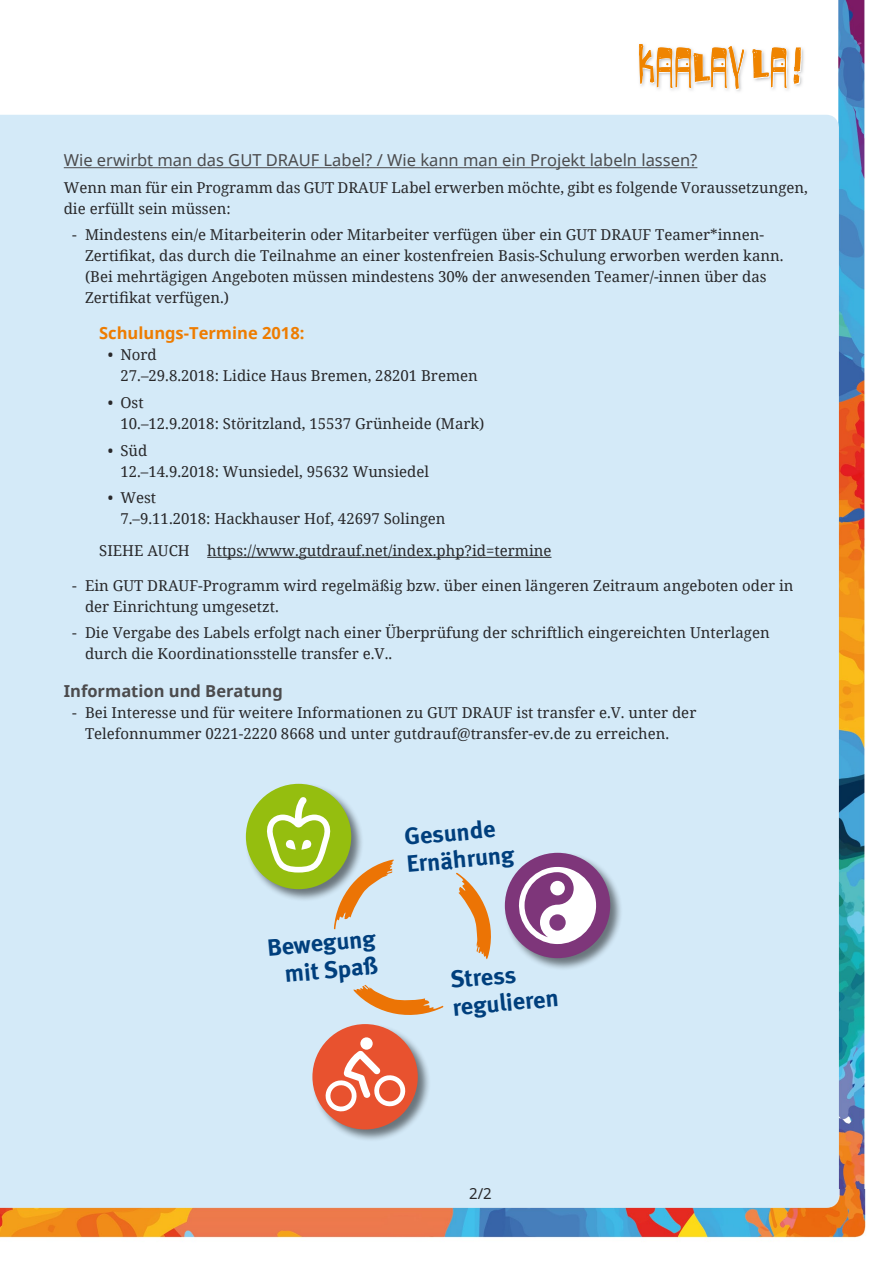
<style>
.page{position:relative;width:893px;height:1263px;background:#fff}
.page>*{position:absolute;margin:0;border:0;box-sizing:border-box;transform-origin:0 0}
.t1{font:24.3px/27.5px "Meta Bold LF";color:#003f7d}
.t2{font:16.5px "Noto Sans";color:#4b4b4d}
.t3{font:700 16.5px "Noto Sans";color:#ee7c00}
.t4{font:700 16.5px "Noto Sans";color:#4b4b4d}
.t5{font:15px/21px "Noto Serif";color:#28282a}
.t6{font:15px "Noto Sans";color:#28282a}
</style>
<div class="page">
<img style="left:839px;top:0;width:26px;height:1189px">
<img style="left:0;top:1189px;width:866px;height:49px">
<div style="left:0;top:115px;width:839px;height:1093px;background:#d4eaf8"></div>
<img style="left:736px;top:48px;width:68px;height:44px">
<img style="left:671px;top:47px;width:131px;height:43px">
<svg style="left:794px;top:48px;width:7px;height:36px"></svg>
<svg style="left:639px;top:44px;width:105px;height:45px"></svg>
<svg style="left:752px;top:47px;width:35px;height:41px"></svg>
<hr style="left:64px;top:167px;width:633px;height:1px;background:#4b4b4d">
<hr style="left:207px;top:557px;width:344px;height:1px;background:#28282a">
<svg style="left:352px;top:985px;width:92px;height:31px"></svg>
<svg style="left:456px;top:872px;width:36px;height:89px"></svg>
<div style="left:311px;top:1023px;width:126px;height:125px;background:#000;opacity:.5"></div>
<div style="left:312px;top:1024px;width:106px;height:105px;background:#e8522f;border-radius:50%"></div>
<svg style="left:360px;top:1037px;width:13px;height:13px"></svg>
<svg style="left:324px;top:1050px;width:83px;height:63px"></svg>
<div style="left:244px;top:782px;width:126px;height:126px;background:#000;opacity:.5"></div>
<div style="left:246px;top:784px;width:105px;height:105px;background:#95be0f;border-radius:50%"></div>
<svg style="left:266px;top:797px;width:130px;height:133px"></svg>
<div style="left:503px;top:851px;width:123px;height:126px;background:#000;opacity:.5"></div>
<div style="left:505px;top:853px;width:105px;height:105px;background:#7e367a;border-radius:50%"></div>
<svg style="left:518px;top:865px;width:80px;height:79px"></svg>
<div style="left:549px;top:914px;width:17px;height:17px;background:#7f397d;border-radius:50%"></div>
<p class="t2" style="left:64px;top:149px;width:635px">Wie erwirbt man das GUT DRAUF Label? / Wie kann man ein Projekt labeln lassen?</p>
<p class="t5" style="left:64px;top:176px;width:746px">Wenn man für ein Programm das GUT DRAUF Label erwerben möchte, gibt es folgende Voraussetzungen, die erfüllt sein müssen:</p>
<p class="t5" style="left:85px;top:224px;width:700px;text-indent:-13px">- Mindestens ein/e Mitarbeiterin oder Mitarbeiter verfügen über ein GUT DRAUF Teamer*innen-Zertifikat, das durch die Teilnahme an einer kostenfreien Basis-Schulung erworben werden kann. (Bei mehrtägigen Angeboten müssen mindestens 30% der anwesenden Teamer/-innen über das Zertifikat verfügen.)</p>
<p class="t3" style="left:99px;top:322px;width:207px">Schulungs-Termine 2018:</p>
<p class="t5" style="left:120px;top:344px;width:359px;text-indent:-13px">• Nord<br>27.–29.8.2018: Lidice Haus Bremen, 28201 Bremen</p>
<p class="t5" style="left:120px;top:392px;width:365px;text-indent:-13px">• Ost<br>10.–12.9.2018: Störitzland, 15537 Grünheide (Mark)</p>
<p class="t5" style="left:120px;top:439px;width:310px;text-indent:-13px">• Süd<br>12.–14.9.2018: Wunsiedel, 95632 Wunsiedel</p>
<p class="t5" style="left:120px;top:487px;width:327px;text-indent:-13px">• West<br>7.–9.11.2018: Hackhauser Hof, 42697 Solingen</p>
<p class="t5" style="left:99px;top:540px;width:454px">SIEHE AUCH https://www.gutdrauf.net/index.php?id=termine</p>
<p class="t5" style="left:85px;top:574px;width:710px;text-indent:-13px">- Ein GUT DRAUF-Programm wird regelmäßig bzw. über einen längeren Zeitraum angeboten oder in der Einrichtung umgesetzt.</p>
<p class="t5" style="left:85px;top:622px;width:686px;text-indent:-13px">- Die Vergabe des Labels erfolgt nach einer Überprüfung der schriftlich eingereichten Unterlagen durch die Koordinationsstelle transfer e.V..</p>
<p class="t4" style="left:64px;top:679px;width:221px">Information und Beratung</p>
<p class="t5" style="left:85px;top:701px;width:613px;text-indent:-13px">- Bei Interesse und für weitere Informationen zu GUT DRAUF ist transfer e.V. unter der<br>Telefonnummer 0221-2220 8668 und unter gutdrauf@transfer-ev.de zu erreichen.</p>
<h1 class="t1" style="left:266px;top:934px;width:110px;text-align:right;rotate:-5deg">Bewegung mit Spaß</h1>
<h1 class="t1" style="left:403px;top:823px;width:109px;rotate:-5deg">Gesunde<br>Ernährung</h1>
<h1 class="t1" style="left:449px;top:966px;width:108px;rotate:-5deg">Stress regulieren</h1>
<p class="t6" style="left:469px;top:1183px;width:24px">2/2</p>
</div>
